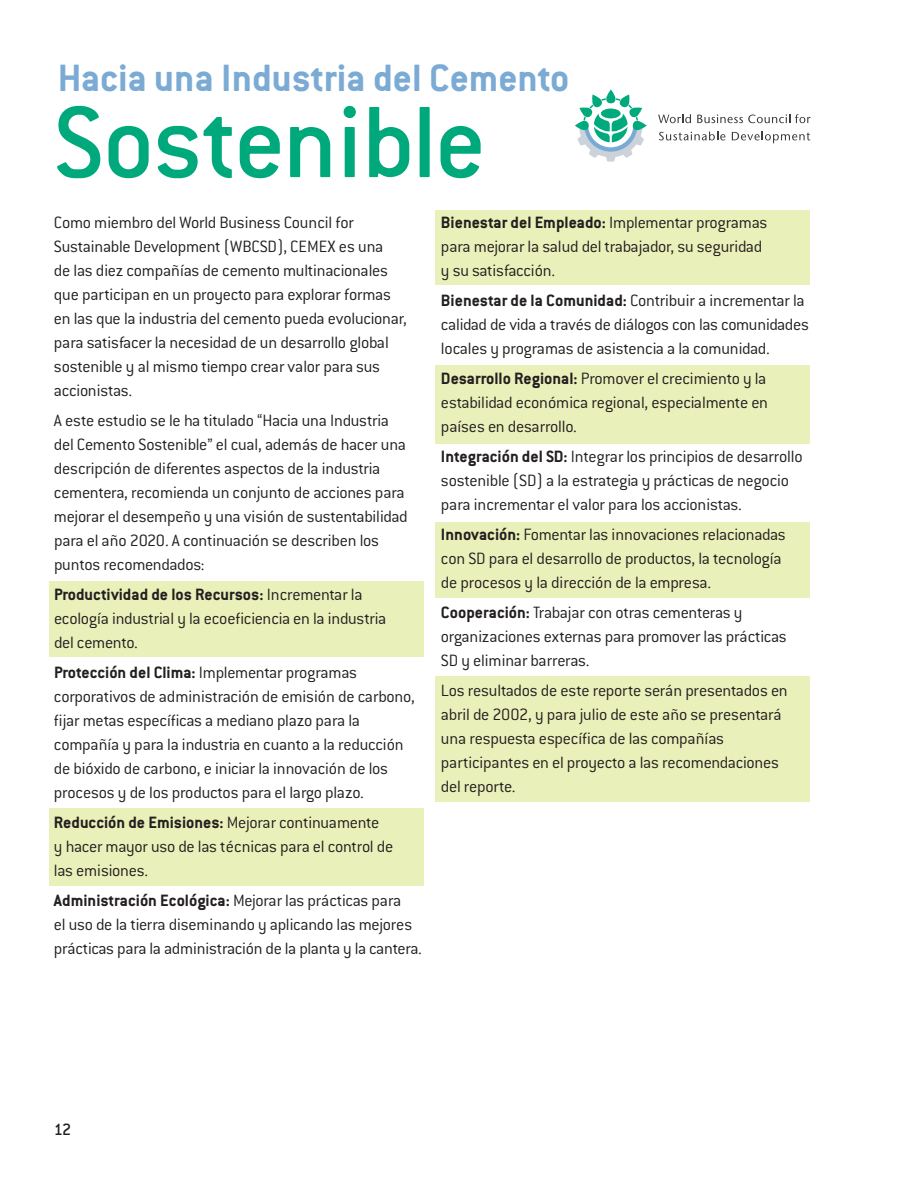
<style>
.page{position:relative;width:918px;height:1188px;background:#fff}
.page>*{position:absolute;margin:0;border:0;box-sizing:border-box;transform-origin:0 0}
.t1{font:500 111.3px "Conduit ITC";letter-spacing:-.01em;color:#00a97b}
.t2{font:700 41.85px "Conduit ITC";color:#7babd5}
.t3{font:300 18px/24px "Conduit ITC";letter-spacing:-.015em;color:#231f20}
.t4{font:500 18px "Conduit ITC";color:#231f20}
.s1{font-weight:700}
</style>
<div class="page">
<svg style="left:658px;top:114px;width:33px;height:9px"></svg>
<svg style="left:697px;top:114px;width:114px;height:9px"></svg>
<svg style="left:659px;top:131px;width:67px;height:9px"></svg>
<svg style="left:732px;top:131px;width:78px;height:12px"></svg>
<svg style="left:575px;top:89px;width:72px;height:73px"></svg>
<div style="left:49px;top:581px;width:375px;height:75px;background:#eaf0b9"></div>
<div style="left:49px;top:809px;width:375px;height:77px;background:#eaf0b9"></div>
<div style="left:436px;top:210px;width:374px;height:75px;background:#eaf0b9"></div>
<div style="left:436px;top:365px;width:374px;height:78px;background:#eaf0b9"></div>
<div style="left:436px;top:522px;width:374px;height:75px;background:#eaf0b9"></div>
<div style="left:436px;top:677px;width:374px;height:125px;background:#eaf0b9"></div>
<h2 class="t2" style="left:58px;top:52px;width:513px">Hacia una Industria del Cemento</h2>
<h1 class="t1" style="left:54px;top:74px;width:434px">Sostenible</h1>
<p class="t3" style="left:54px;top:210px;width:354px">Como miembro del World Business Council for Sustainable Development (WBCSD), CEMEX es una<br>de las diez compañías de cemento multinacionales que participan en un proyecto para explorar formas en las que la industria del cemento pueda evolucionar, para satisfacer la necesidad de un desarrollo global sostenible y al mismo tiempo crear valor para sus accionistas.</p>
<p class="t3" style="left:54px;top:408px;width:355px">A este estudio se le ha titulado “Hacia una Industria del Cemento Sostenible” el cual, además de hacer una descripción de diferentes aspectos de la industria cementera, recomienda un conjunto de acciones para mejorar el desempeño y una visión de sustentabilidad para el año 2020. A continuación se describen los puntos recomendados:</p>
<p class="t3" style="left:54px;top:582px;width:334px"><span class="s1">Productividad de los Recursos:</span> Incrementar la ecología industrial y la ecoeficiencia en la industria del cemento.</p>
<p class="t3" style="left:54px;top:660px;width:362px"><span class="s1">Protección del Clima:</span> Implementar programas corporativos de administración de emisión de carbono, fijar metas específicas a mediano plazo para la compañía y para la industria en cuanto a la reducción de bióxido de carbono, e iniciar la innovación de los procesos y de los productos para el largo plazo.</p>
<p class="t3" style="left:54px;top:810px;width:341px"><span class="s1">Reducción de Emisiones:</span> Mejorar continuamente<br>y hacer mayor uso de las técnicas para el control de las emisiones.</p>
<p class="t3" style="left:54px;top:888px;width:369px"><span class="s1">Administración Ecológica:</span> Mejorar las prácticas para<br>el uso de la tierra diseminando y aplicando las mejores prácticas para la administración de la planta y la cantera.</p>
<p class="t3" style="left:441px;top:210px;width:328px"><span class="s1">Bienestar del Empleado:</span> Implementar programas para mejorar la salud del trabajador, su seguridad y su satisfacción.</p>
<p class="t3" style="left:441px;top:288px;width:370px"><span class="s1">Bienestar de la Comunidad:</span> Contribuir a incrementar la calidad de vida a través de diálogos con las comunidades locales y programas de asistencia a la comunidad.</p>
<p class="t3" style="left:441px;top:366px;width:329px;text-align:justify"><span class="s1">Desarrollo Regional:</span> Promover el crecimiento y la estabilidad económica regional, especialmente en países en desarrollo.</p>
<p class="t3" style="left:441px;top:444px;width:363px"><span class="s1">Integración del SD:</span> Integrar los principios de desarrollo sostenible (SD) a la estrategia y prácticas de negocio para incrementar el valor para los accionistas.</p>
<p class="t3" style="left:441px;top:522px;width:346px"><span class="s1">Innovación:</span> Fomentar las innovaciones relacionadas con SD para el desarrollo de productos, la tecnología de procesos y la dirección de la empresa.</p>
<p class="t3" style="left:441px;top:600px;width:347px"><span class="s1">Cooperación:</span> Trabajar con otras cementeras y organizaciones externas para promover las prácticas<br>SD y eliminar barreras.</p>
<p class="t3" style="left:441px;top:678px;width:348px">Los resultados de este reporte serán presentados en abril de 2002, y para julio de este año se presentará una respuesta específica de las compañías participantes en el proyecto a las recomendaciones del reporte.</p>
<p class="t4" style="left:54px;top:1118px;width:19px">12</p>
</div>
